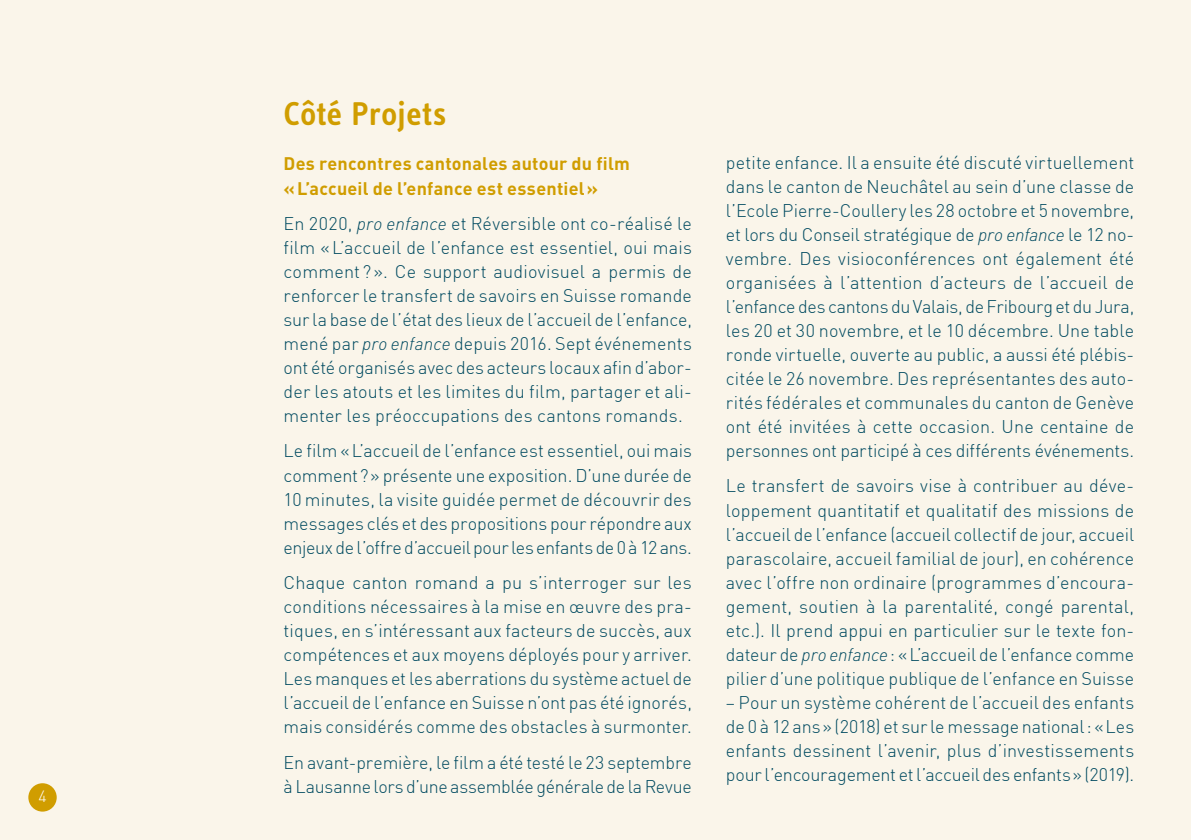
<style>
.page{position:relative;width:1191px;height:840px;background:#fff}
.page>*{position:absolute;margin:0;border:0;box-sizing:border-box;transform-origin:0 0}
.t1{font:34px "Info Text Semibold Tf";letter-spacing:.005em;color:#d09d00}
.t2{font:300 18px/24px "DIN";color:#004a60;text-align:justify}
.t3{font:700 18px/24px "DIN";letter-spacing:.01em;color:#d09d00}
.t4{font:300 16px "DIN";color:#fff}
.s1{font-style:italic}
</style>
<div class="page">
<div style="left:0;top:0;width:1191px;height:839px;background:#faf5ea"></div>
<div style="left:28px;top:782px;width:29px;height:29px;background:#d09d00;border-radius:50%"></div>
<p class="t4" style="left:38px;top:785px;width:10px">4</p>
<h1 class="t1" style="left:283px;top:94px;width:164px">Côté Projets</h1>
<p class="t3" style="left:283px;top:151px;width:348px">Des rencontres cantonales autour du film «L’accueil de l’enfance est essentiel»</p>
<p class="t2" style="left:283px;top:211px;width:410px">En 2020, <span class="s1">pro enfance</span> et Réversible ont co-réalisé le film «L’accueil de l’enfance est essentiel, oui mais comment?». Ce support audiovisuel a permis de renforcer le transfert de savoirs en Suisse romande sur la base de l’état des lieux de l’accueil de l’enfance, mené par <span class="s1">pro enfance</span> depuis 2016. Sept événements ont été organisés avec des acteurs locaux afin d’abor&shy;der les atouts et les limites du film, partager et ali&shy;menter les préoccupations des cantons romands.</p>
<p class="t2" style="left:283px;top:438px;width:410px">Le film «L’accueil de l’enfance est essentiel, oui mais comment?» présente une exposition. D’une durée de 10 minutes, la visite guidée permet de découvrir des messages clés et des propositions pour répondre aux enjeux de l’offre d’accueil pour les enfants de 0 à 12 ans.</p>
<p class="t2" style="left:283px;top:570px;width:410px">Chaque canton romand a pu s’interroger sur les conditions nécessaires à la mise en œuvre des pra&shy;tiques, en s’intéressant aux facteurs de succès, aux compétences et aux moyens déployés pour y arriver.<br>Les manques et les aberrations du système actuel de l’accueil de l’enfance en Suisse n’ont pas été ignorés, mais considérés comme des obstacles à surmonter.</p>
<p class="t2" style="left:283px;top:749px;width:410px">En avant-première, le film a été testé le 23 septembre à Lausanne lors d’une assemblée générale de la Revue</p>
<p class="t2" style="left:726px;top:150px;width:410px">petite enfance. Il a ensuite été discuté virtuellement dans le canton de Neuchâtel au sein d’une classe de l’Ecole Pierre-Coullery les 28 octobre et 5 novembre, et lors du Conseil stratégique de <span class="s1">pro enfance</span> le 12 no&shy;vembre. Des visioconférences ont également été organisées à l’attention d’acteurs de l’accueil de l’enfance des cantons du Valais, de Fribourg et du Jura, les 20 et 30 novembre, et le 10 décembre. Une table ronde virtuelle, ouverte au public, a aussi été plébis&shy;citée le 26 novembre. Des représentantes des auto&shy;rités fédérales et communales du canton de Genève ont été invitées à cette occasion. Une centaine de personnes ont participé à ces différents événements.</p>
<p class="t2" style="left:726px;top:473px;width:410px">Le transfert de savoirs vise à contribuer au déve&shy;loppement quantitatif et qualitatif des missions de l’accueil de l’enfance (accueil collectif de jour, accueil parascolaire, accueil familial de jour), en cohérence avec l’offre non ordinaire (programmes d’encoura&shy;gement, soutien à la parentalité, congé parental, etc.). Il prend appui en particulier sur le texte fon&shy;dateur de <span class="s1">pro enfance</span>: «L’accueil de l’enfance comme pilier d’une politique publique de l’enfance en Suisse</p>
<p class="t2" style="left:726px;top:689px;width:410px">– Pour un système cohérent de l’accueil des enfants de 0 à 12 ans» (2018) et sur le message national: «Les enfants dessinent l’avenir, plus d’investissements pour l’encouragement et l’accueil des enfants» (2019).</p>
</div>
